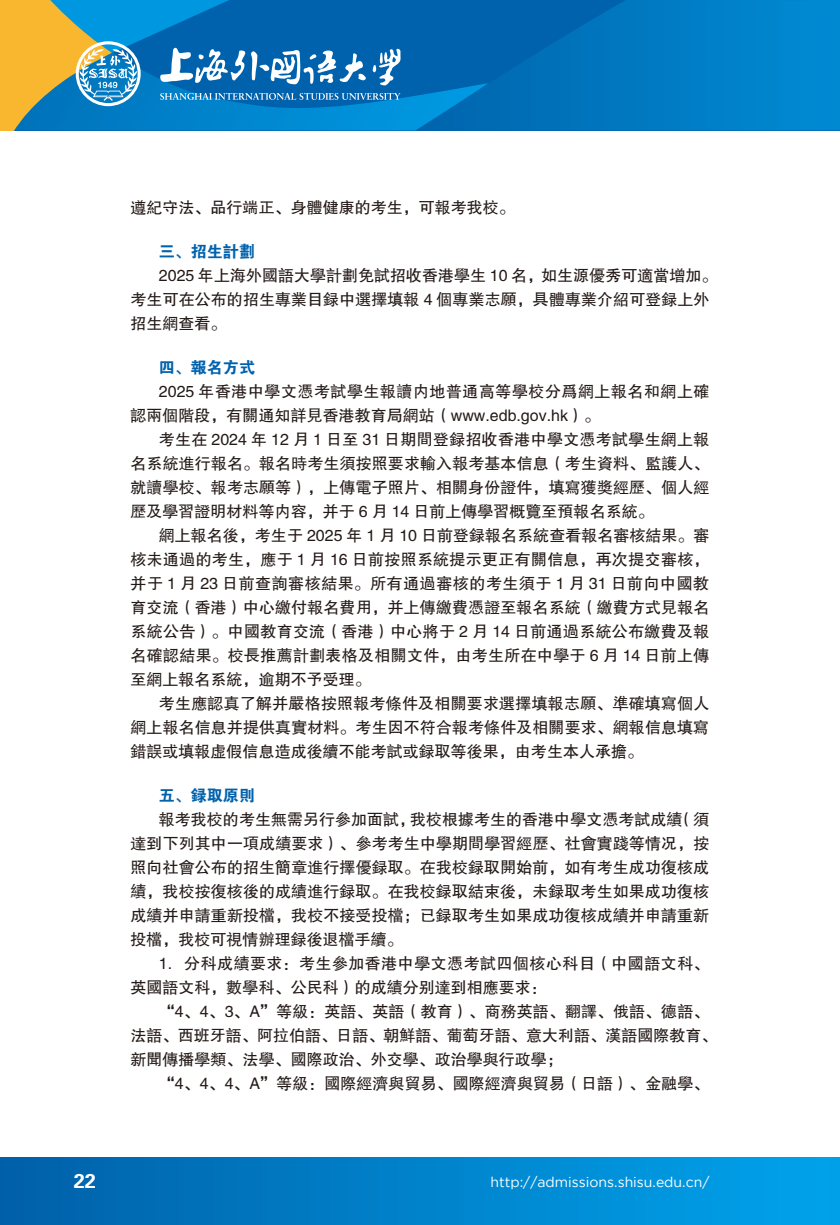
<style>
.page{position:relative;width:840px;height:1225px;background:#fff}
.page>*{position:absolute;margin:0;border:0;box-sizing:border-box;transform-origin:0 0}
.t1{font:20px "FZDHTJW GB1 0";color:#fff}
.t2{font:16px/24px "FZHTFW GB1 0";color:#231916;text-align:justify}
.t3{font:16px/24px "FZHTFW GB1 0";letter-spacing:.03em;color:#231916}
.t4{font:16px "FZDHTFW GB1 0";color:#0062ad}
.t5{font:14px "Gotham";color:#fff}
</style>
<div class="page">
<div style="left:0;top:1157px;width:822px;height:68px;background:linear-gradient(to right,#0060a8,#00a2eb)"></div>
<div style="left:822px;top:1157px;width:17px;height:68px;background:#00a0e9"></div>
<svg style="left:508px;top:0;width:314px;height:130px;background:#0079c2"></svg>
<div style="left:822px;top:0;width:17px;height:130px;background:#0089d1"></div>
<svg style="left:0;top:0;width:508px;height:130px;background:#3183ad"></svg>
<p class="t2" style="left:130px;top:195px;width:386px">遵纪守法、品行端正、身体健康的考生，可报考我校。</p>
<p class="t4" style="left:159px;top:243px;width:97px">三、招生计划</p>
<p class="t2" style="left:130px;top:263px;width:588px;text-align:left;text-indent:28px">2025 年上海外国语大学计划免试招收香港学生 10 名，如生源优秀可适当增加。考生可在公布的招生专业目录中选择填报 4 个专业志愿，具体专业介绍可登录上外招生网查看。</p>
<p class="t4" style="left:159px;top:359px;width:97px">四、报名方式</p>
<p class="t3" style="left:130px;top:379px;width:580px;text-indent:28px">2025 年香港中学文凭考试学生报读内地普通高等学校分为网上报名和网上确认两个阶段，有关通知详见香港教育局网站（www.edb.gov.hk）。</p>
<p class="t2" style="left:130px;top:427px;width:580px;text-indent:28px">考生在 2024 年 12 月 1 日至 31 日期间登录招收香港中学文凭考试学生网上报名系统进行报名。报名时考生须按照要求输入报考基本信息（考生资料、监护人、就读学校、报考志愿等），上传电子照片、相关身份证件，填写获奖经历、个人经历及学习证明材料等内容，并于 6 月 14 日前上传学习概览至预报名系统。</p>
<p class="t2" style="left:130px;top:523px;width:580px;text-indent:28px">网上报名后，考生于 2025 年 1 月 10 日前登录报名系统查看报名审核结果。审核未通过的考生，应于 1 月 16 日前按照系统提示更正有关信息，再次提交审核，并于 1 月 23 日前查询审核结果。所有通过审核的考生须于 1 月 31 日前向中国教育交流（香港）中心缴付报名费用，并上传缴费凭证至报名系统（缴费方式见报名系统公告）。中国教育交流（香港）中心将于 2 月 14 日前通过系统公布缴费及报名确认结果。校长推荐计划表格及相关文件，由考生所在中学于 6 月 14 日前上传至网上报名系统，逾期不予受理。</p>
<p class="t2" style="left:130px;top:691px;width:580px;text-indent:28px">考生应认真了解并严格按照报考条件及相关要求选择填报志愿、准确填写个人网上报名信息并提供真实材料。考生因不符合报考条件及相关要求、网报信息填写错误或填报虚假信息造成后续不能考试或录取等后果，由考生本人承担。</p>
<p class="t4" style="left:159px;top:787px;width:97px">五、录取原则</p>
<p class="t2" style="left:130px;top:807px;width:580px;text-indent:28px">报考我校的考生无需另行参加面试，我校根据考生的香港中学文凭考试成绩（须达到下列其中一项成绩要求）、参考考生中学期间学习经历、社会实践等情况，按照向社会公布的招生简章进行择优录取。在我校录取开始前，如有考生成功复核成绩，我校按复核后的成绩进行录取。在我校录取结束后，未录取考生如果成功复核成绩并申请重新投档，我校不接受投档；已录取考生如果成功复核成绩并申请重新投档，我校可视情办理录后退档手续。</p>
<p class="t3" style="left:130px;top:951px;width:580px;text-indent:28px">1．分科成绩要求：考生参加香港中学文凭考试四个核心科目（中国语文科、英国语文科，数学科、公民科）的成绩分别达到相应要求：</p>
<p class="t2" style="left:130px;top:999px;width:588px;text-align:left;text-indent:28px">“4、4、3、A”等级：英语、英语（教育）、商务英语、翻译、俄语、德语、法语、西班牙语、阿拉伯语、日语、朝鲜语、葡萄牙语、意大利语、汉语国际教育、新闻传播学类、法学、国际政治、外交学、政治学与行政学；</p>
<p class="t2" style="left:159px;top:1071px;width:551px">“4、4、4、A”等级：国际经济与贸易、国际经济与贸易（日语）、金融学、</p>
<p class="t1" style="left:74px;top:1169px;width:24px">22</p>
<p class="t5" style="left:490px;top:1174px;width:220px">http://admissions.shisu.edu.cn/</p>
</div>
